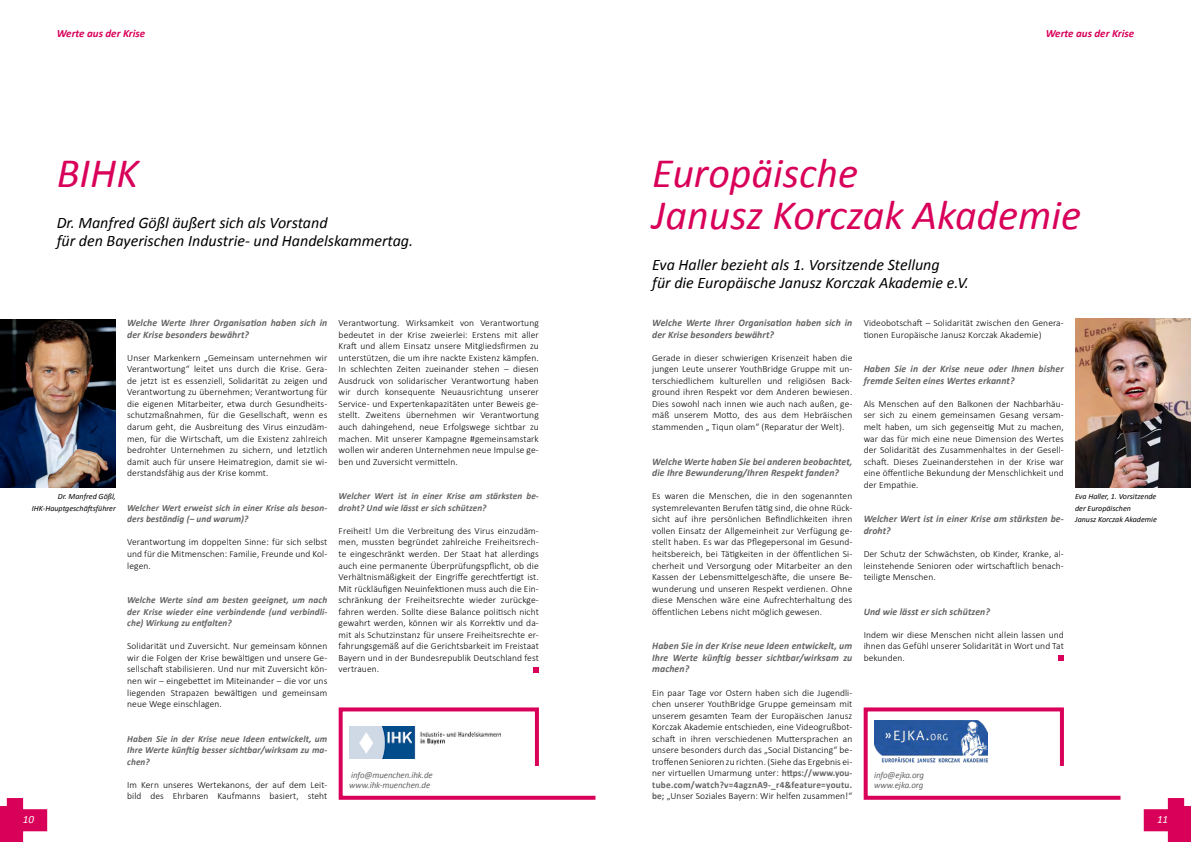
<style>
.page{position:relative;width:1191px;height:842px;background:#fff}
.page>*{position:absolute;margin:0;border:0;box-sizing:border-box;transform-origin:0 0}
.t1{font:italic 42px/42px "Calibri";color:#d90059}
.t2{font:italic 16px/18px "Calibri";color:#000}
.t3{font:italic 700 11px "Calibri";color:#d90059}
.t4{font:italic 11px "Calibri";color:#fff}
.t5{font:italic 700 10px/11.5px "Calibri";letter-spacing:.01em;color:#636362}
.t6{font:300 9.5px/11.5px "Calibri";letter-spacing:.01em;color:#000;text-align:justify}
.t7{font:italic 700 9.5px/11.5px "Calibri";letter-spacing:.01em;color:#636362}
.t8{font:italic 9px/10px "Calibri";letter-spacing:-.01em;color:#636362}
.t9{font:italic 8px/11.5px "Calibri";color:#000;text-align:right}
.s1{font-weight:700;color:#636362}
</style>
<div class="page">
<svg style="left:0;top:798px;width:47px;height:44px"></svg>
<svg style="left:863px;top:707px;width:258px;height:93px"></svg>
<svg style="left:338px;top:707px;width:258px;height:93px"></svg>
<img style="left:874px;top:721px;width:113px;height:42px">
<svg style="left:1143px;top:798px;width:48px;height:44px"></svg>
<svg style="left:533px;top:667px;width:6px;height:5px"></svg>
<svg style="left:1058px;top:655px;width:5px;height:6px"></svg>
<img style="left:349px;top:726px;width:151px;height:33px">
<img style="left:0;top:319px;width:116px;height:169px">
<img style="left:1075px;top:319px;width:116px;height:169px">
<p class="t3" style="left:57px;top:26px;width:90px">Werte aus der Krise</p>
<h1 class="t1" style="left:57px;top:151px;width:83px">BIHK</h1>
<h2 class="t2" style="left:57px;top:213px;width:358px">Dr. Manfred Gößl äußert sich als Vorstand<br>für den Bayerischen Industrie- und Handelskammertag.</h2>
<p class="t3" style="left:1045px;top:26px;width:90px">Werte aus der Krise</p>
<h1 class="t1" style="left:652px;top:151px;width:430px">Europäische<br>Janusz Korczak Akademie</h1>
<h2 class="t2" style="left:652px;top:255px;width:318px">Eva Haller bezieht als 1. Vorsitzende Stellung<br>für die Europäische Janusz Korczak Akademie e.V.</h2>
<p class="t5" style="left:127px;top:317px;width:202px">Welche Werte Ihrer Organisation haben sich in der Krise besonders bewährt?</p>
<p class="t6" style="left:127px;top:351px;width:202px">Unser Markenkern „Gemeinsam unternehmen wir Verantwortung“ leitet uns durch die Krise. Gera&shy;de jetzt ist es essenziell, Solidarität zu zeigen und Verantwortung zu übernehmen; Verantwortung für die eigenen Mitarbeiter, etwa durch Gesundheits&shy;schutzmaßnahmen, für die Gesellschaft, wenn es darum geht, die Ausbreitung des Virus einzudäm&shy;men, für die Wirtschaft, um die Existenz zahlreich bedrohter Unternehmen zu sichern, und letztlich damit auch für unsere Heimatregion, damit sie wi&shy;derstandsfähig aus der Krise kommt.</p>
<p class="t7" style="left:127px;top:502px;width:202px">Welcher Wert erweist sich in einer Krise als beson&shy;ders beständig (– und warum)?</p>
<p class="t6" style="left:127px;top:536px;width:202px">Verantwortung im doppelten Sinne: für sich selbst und für die Mitmenschen: Familie, Freunde und Kol&shy;legen.</p>
<p class="t7" style="left:127px;top:594px;width:202px;text-align:justify">Welche Werte sind am besten geeignet, um nach der Krise wieder eine verbindende (und verbindli&shy;che) Wirkung zu entfalten?</p>
<p class="t6" style="left:127px;top:640px;width:202px">Solidarität und Zuversicht. Nur gemeinsam können wir die Folgen der Krise bewältigen und unsere Ge&shy;sellschaft stabilisieren. Und nur mit Zuversicht kön&shy;nen wir – eingebettet im Miteinander – die vor uns liegenden Strapazen bewältigen und gemeinsam neue Wege einschlagen.</p>
<p class="t7" style="left:127px;top:733px;width:202px;text-align:justify">Haben Sie in der Krise neue Ideen entwickelt, um Ihre Werte künftig besser sichtbar/wirksam zu ma&shy;chen?</p>
<p class="t6" style="left:127px;top:778px;width:202px">Im Kern unseres Wertekanons, der auf dem Leit&shy;bild des Ehrbaren Kaufmanns basiert, steht</p>
<p class="t5" style="left:652px;top:317px;width:202px">Welche Werte Ihrer Organisation haben sich in der Krise besonders bewährt?</p>
<p class="t6" style="left:652px;top:351px;width:202px">Gerade in dieser schwierigen Krisenzeit haben die jungen Leute unserer YouthBridge Gruppe mit un&shy;terschiedlichem kulturellen und religiösen Back&shy;ground ihren Respekt vor dem Anderen bewiesen.<br>Dies sowohl nach innen wie auch nach außen, ge&shy;mäß unserem Motto, des aus dem Hebräischen stammenden „ Tiqun olam“ (Reparatur der Welt).</p>
<p class="t5" style="left:652px;top:456px;width:202px">Welche Werte haben Sie bei anderen beobachtet, die Ihre Bewunderung/Ihren Respekt fanden?</p>
<p class="t6" style="left:652px;top:490px;width:202px">Es waren die Menschen, die in den sogenannten systemrelevanten Berufen tätig sind, die ohne Rück&shy;sicht auf ihre persönlichen Befindlichkeiten ihren vollen Einsatz der Allgemeinheit zur Verfügung ge&shy;stellt haben. Es war das Pflegepersonal im Gesund&shy;heitsbereich, bei Tätigkeiten in der öffentlichen Si&shy;cherheit und Versorgung oder Mitarbeiter an den Kassen der Lebensmittelgeschäfte, die unsere Be&shy;wunderung und unseren Respekt verdienen. Ohne diese Menschen wäre eine Aufrechterhaltung des öffentlichen Lebens nicht möglich gewesen.</p>
<p class="t5" style="left:652px;top:640px;width:202px;text-align:justify">Haben Sie in der Krise neue Ideen entwickelt, um Ihre Werte künftig besser sichtbar/wirksam zu machen?</p>
<p class="t6" style="left:652px;top:686px;width:202px">Ein paar Tage vor Ostern haben sich die Jugendli&shy;chen unserer YouthBridge Gruppe gemeinsam mit unserem gesamten Team der Europäischen Janusz Korczak Akademie entschieden, eine Videogrußbot&shy;schaft in ihren verschiedenen Muttersprachen an unsere besonders durch das „Social Distancing“ be&shy;troffenen Senioren zu richten. (Siehe das Ergebnis ei&shy;ner virtuellen Umarmung unter: <span class="s1">https://www.you&shy;tube.com/watch?v=4agznA9-_r4&amp;feature=youtu. be;</span> „Unser Soziales Bayern: Wir helfen zusammen!“</p>
<p class="t6" style="left:863px;top:317px;width:201px">Videobotschaft – Solidarität zwischen den Genera&shy;tionen Europäische Janusz Korczak Akademie)</p>
<p class="t5" style="left:863px;top:363px;width:202px">Haben Sie in der Krise neue oder Ihnen bisher fremde Seiten eines Wertes erkannt?</p>
<p class="t6" style="left:863px;top:398px;width:202px">Als Menschen auf den Balkonen der Nachbarhäu&shy;ser sich zu einem gemeinsamen Gesang versam&shy;melt haben, um sich gegenseitig Mut zu machen, war das für mich eine neue Dimension des Wertes der Solidarität des Zusammenhaltes in der Gesell&shy;schaft. Dieses Zueinanderstehen in der Krise war eine öffentliche Bekundung der Menschlichkeit und der Empathie.</p>
<p class="t5" style="left:863px;top:513px;width:202px">Welcher Wert ist in einer Krise am stärksten be&shy;droht?</p>
<p class="t6" style="left:863px;top:548px;width:202px">Der Schutz der Schwächsten, ob Kinder, Kranke, al&shy;leinstehende Senioren oder wirtschaftlich benach&shy;teiligte Menschen.</p>
<p class="t5" style="left:863px;top:606px;width:128px">Und wie lässt er sich schützen?</p>
<p class="t6" style="left:863px;top:628px;width:202px">Indem wir diese Menschen nicht allein lassen und ihnen das Gefühl unserer Solidarität in Wort und Tat bekunden.</p>
<p class="t6" style="left:339px;top:317px;width:202px">Verantwortung. Wirksamkeit von Verantwortung bedeutet in der Krise zweierlei: Erstens mit aller Kraft und allem Einsatz unsere Mitgliedsfirmen zu unterstützen, die um ihre nackte Existenz kämpfen.<br>In schlechten Zeiten zueinander stehen – diesen Ausdruck von solidarischer Verantwortung haben wir durch konsequente Neuausrichtung unserer Service- und Expertenkapazitäten unter Beweis ge&shy;stellt. Zweitens übernehmen wir Verantwortung auch dahingehend, neue Erfolgswege sichtbar zu machen. Mit unserer Kampagne #gemeinsamstark wollen wir anderen Unternehmen neue Impulse ge&shy;ben und Zuversicht vermitteln.</p>
<p class="t7" style="left:339px;top:490px;width:202px">Welcher Wert ist in einer Krise am stärksten be&shy;droht? Und wie lässt er sich schützen?</p>
<p class="t6" style="left:339px;top:524px;width:202px">Freiheit! Um die Verbreitung des Virus einzudäm&shy;men, mussten begründet zahlreiche Freiheitsrech&shy;te eingeschränkt werden. Der Staat hat allerdings auch eine permanente Überprüfungspflicht, ob die Verhältnismäßigkeit der Eingriffe gerechtfertigt ist.<br>Mit rückläufigen Neuinfektionen muss auch die Ein&shy;schränkung der Freiheitsrechte wieder zurückge&shy;fahren werden. Sollte diese Balance politisch nicht gewahrt werden, können wir als Korrektiv und da&shy;mit als Schutzinstanz für unsere Freiheitsrechte er&shy;fahrungsgemäß auf die Gerichtsbarkeit im Freistaat Bayern und in der Bundesrepublik Deutschland fest vertrauen.</p>
<p class="t9" style="left:32px;top:491px;width:85px">Dr. Manfred Gößl,<br>IHK-Hauptgeschäftsführer</p>
<p class="t9" style="left:1075px;top:491px;width:83px;text-align:left">Eva Haller, 1. Vorsitzende der Europäischen<br>Janusz Korczak Akademie</p>
<p class="t8" style="left:349px;top:770px;width:85px">info@muenchen.ihk.de www.ihk-muenchen.de</p>
<p class="t8" style="left:874px;top:770px;width:51px">info@ejka.org www.ejka.org</p>
<p class="t4" style="left:23px;top:812px;width:13px">10</p>
<p class="t4" style="left:1157px;top:812px;width:13px">11</p>
</div>
